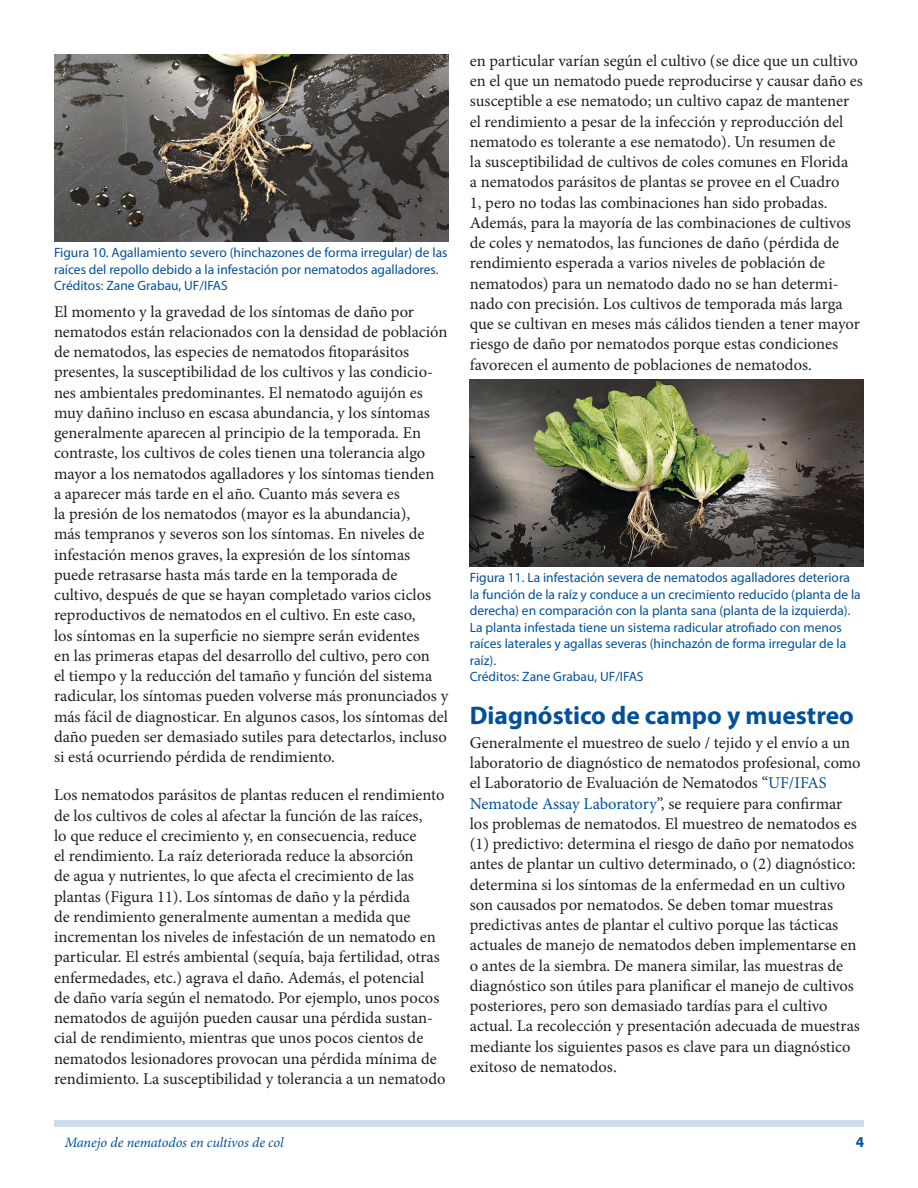
<style>
.page{position:relative;width:918px;height:1188px;background:#fff}
.page>*{position:absolute;margin:0;border:0;box-sizing:border-box;transform-origin:0 0}
.SectionHeading0{font:700 25.5px "Myriad Pro";color:#01519a}
.Paragraph{font:16.5px/20.2px "Minion Pro";color:#231f20}
.t1{font:700 15px "Myriad Pro";color:#01519a}
.RunningTitleItalics{font:italic 14.25px "Minion Pro";letter-spacing:-.005em;color:#01519a}
.t2{font:13.5px/16.5px "Myriad Pro";color:#01519a}
.s1{color:#01519a}
</style>
<div class="page">
<div style="left:54px;top:1120px;width:810px;height:7px;background:#d0deeb"></div>
<img style="left:54px;top:54px;width:394px;height:188px">
<img style="left:470px;top:379px;width:394px;height:188px">
<p class="t2" style="left:54px;top:244px;width:395px">Figura 10. Agallamiento severo (hinchazones de forma irregular) de las raíces del repollo debido a la infestación por nematodos agalladores.<br>Créditos: Zane Grabau, UF/IFAS</p>
<p class="Paragraph" style="left:54px;top:301px;width:396px">El momento y la gravedad de los síntomas de daño por nematodos están relacionados con la densidad de población de nematodos, las especies de nematodos fitoparásitos presentes, la susceptibilidad de los cultivos y las condicio&shy;nes ambientales predominantes. El nematodo aguijón es muy dañino incluso en escasa abundancia, y los síntomas generalmente aparecen al principio de la temporada. En contraste, los cultivos de coles tienen una tolerancia algo mayor a los nematodos agalladores y los síntomas tienden<br>a aparecer más tarde en el año. Cuanto más severa es<br>la presión de los nematodos (mayor es la abundancia),<br>más tempranos y severos son los síntomas. En niveles de infestación menos graves, la expresión de los síntomas puede retrasarse hasta más tarde en la temporada de cultivo, después de que se hayan completado varios ciclos reproductivos de nematodos en el cultivo. En este caso,<br>los síntomas en la superficie no siempre serán evidentes<br>en las primeras etapas del desarrollo del cultivo, pero con<br>el tiempo y la reducción del tamaño y función del sistema radicular, los síntomas pueden volverse más pronunciados y más fácil de diagnosticar. En algunos casos, los síntomas del daño pueden ser demasiado sutiles para detectarlos, incluso si está ocurriendo pérdida de rendimiento.</p>
<p class="Paragraph" style="left:54px;top:785px;width:393px">Los nematodos parásitos de plantas reducen el rendimiento de los cultivos de coles al afectar la función de las raíces,<br>lo que reduce el crecimiento y, en consecuencia, reduce<br>el rendimiento. La raíz deteriorada reduce la absorción<br>de agua y nutrientes, lo que afecta el crecimiento de las plantas (Figura 11). Los síntomas de daño y la pérdida<br>de rendimiento generalmente aumentan a medida que incrementan los niveles de infestación de un nematodo en particular. El estrés ambiental (sequía, baja fertilidad, otras enfermedades, etc.) agrava el daño. Además, el potencial<br>de daño varía según el nematodo. Por ejemplo, unos pocos nematodos de aguijón pueden causar una pérdida sustan&shy;cial de rendimiento, mientras que unos pocos cientos de nematodos lesionadores provocan una pérdida mínima de rendimiento. La susceptibilidad y tolerancia a un nematodo</p>
<p class="Paragraph" style="left:470px;top:51px;width:395px">en particular varían según el cultivo (se dice que un cultivo en el que un nematodo puede reproducirse y causar daño es susceptible a ese nematodo; un cultivo capaz de mantener el rendimiento a pesar de la infección y reproducción del nematodo es tolerante a ese nematodo). Un resumen de<br>la susceptibilidad de cultivos de coles comunes en Florida<br>a nematodos parásitos de plantas se provee en el Cuadro<br>1, pero no todas las combinaciones han sido probadas.<br>Además, para la mayoría de las combinaciones de cultivos de coles y nematodos, las funciones de daño (pérdida de rendimiento esperada a varios niveles de población de nematodos) para un nematodo dado no se han determi&shy;nado con precisión. Los cultivos de temporada más larga que se cultivan en meses más cálidos tienden a tener mayor riesgo de daño por nematodos porque estas condiciones favorecen el aumento de poblaciones de nematodos.</p>
<p class="t2" style="left:470px;top:569px;width:392px">Figura 11. La infestación severa de nematodos agalladores deteriora la función de la raíz y conduce a un crecimiento reducido (planta de la derecha) en comparación con la planta sana (planta de la izquierda).<br>La planta infestada tiene un sistema radicular atrofiado con menos raíces laterales y agallas severas (hinchazón de forma irregular de la raíz).<br>Créditos: Zane Grabau, UF/IFAS</p>
<p class="SectionHeading0" style="left:470px;top:699px;width:386px">Diagnóstico de campo y muestreo</p>
<p class="Paragraph" style="left:470px;top:733px;width:392px">Generalmente el muestreo de suelo / tejido y el envío a un laboratorio de diagnóstico de nematodos profesional, como el Laboratorio de Evaluación de Nematodos “<span class="s1">UF/IFAS Nematode Assay Laboratory</span>”, se requiere para confirmar los problemas de nematodos. El muestreo de nematodos es (1) predictivo: determina el riesgo de daño por nematodos antes de plantar un cultivo determinado, o (2) diagnóstico: determina si los síntomas de la enfermedad en un cultivo son causados por nematodos. Se deben tomar muestras predictivas antes de plantar el cultivo porque las tácticas actuales de manejo de nematodos deben implementarse en o antes de la siembra. De manera similar, las muestras de diagnóstico son útiles para planificar el manejo de cultivos posteriores, pero son demasiado tardías para el cultivo actual. La recolección y presentación adecuada de muestras mediante los siguientes pasos es clave para un diagnóstico exitoso de nematodos.</p>
<p class="RunningTitleItalics" style="left:65px;top:1133px;width:220px">Manejo de nematodos en cultivos de col</p>
<p class="t1" style="left:856px;top:1133px;width:10px">4</p>
</div>
